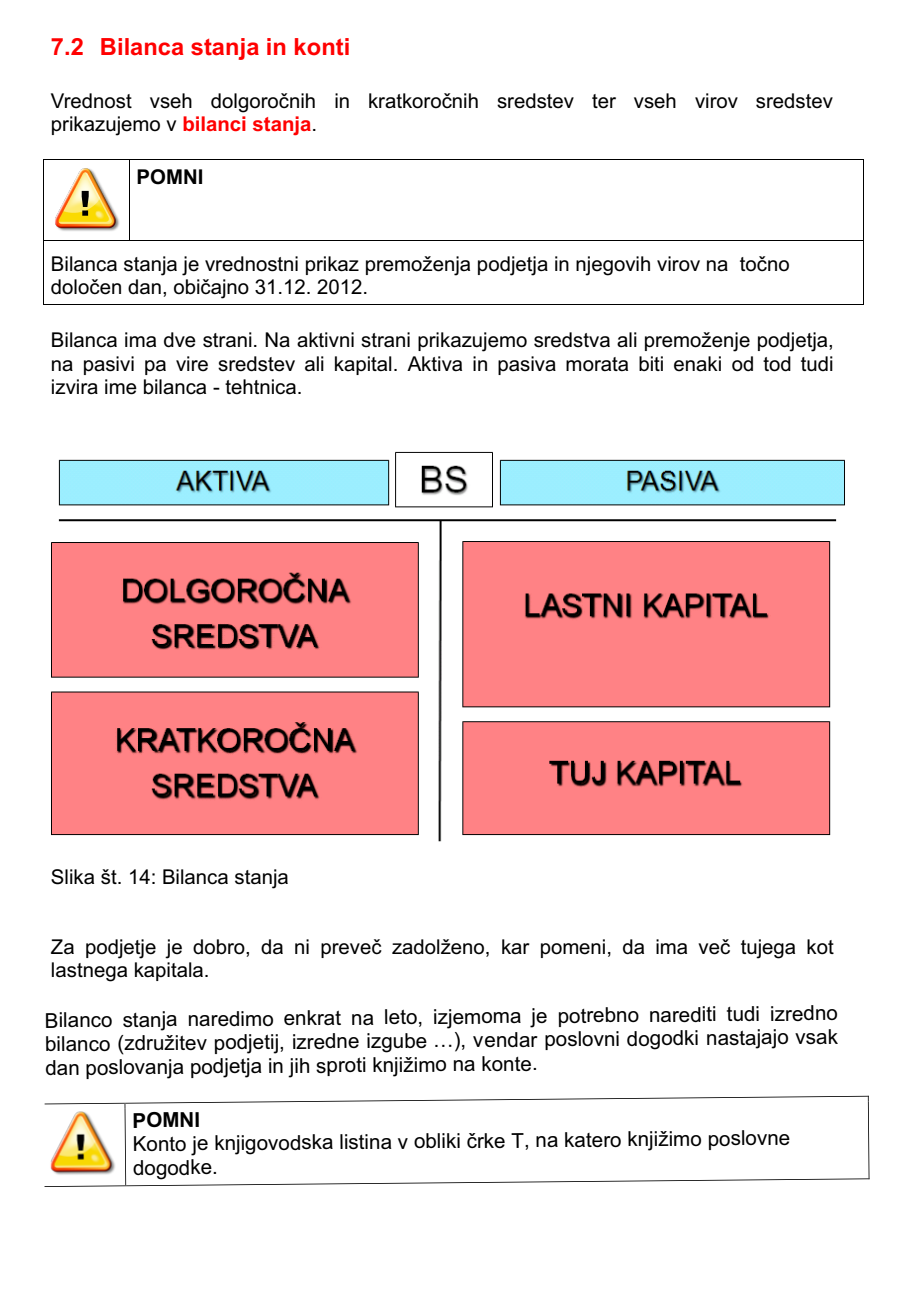
<style>
.page{position:relative;width:920px;height:1290px;background:#fff}
.page>*{position:absolute;margin:0;border:0;box-sizing:border-box;transform-origin:0 0}
.t1{font:700 23.7px "Arial";letter-spacing:.005em;color:#f00}
.t2{font:20.7px/23.1px "Arial";color:#000;text-align:justify}
.t3{font:700 20.7px "Arial";color:#000}
.t4{font:20.4px/23.2px "Arial";color:#000}
.t5{font:700 20.4px "Arial";color:#000}
.s1{font-weight:700;color:#f00}
</style>
<div class="page">
<img style="left:55px;top:168px;width:65px;height:63px">
<hr style="left:44px;top:159px;width:85px;height:1px;background:#000">
<hr style="left:130px;top:159px;width:733px;height:1px;background:#000">
<hr style="left:43px;top:165px;width:1px;height:76px;background:#000">
<hr style="left:129px;top:165px;width:1px;height:76px;background:#000">
<hr style="left:863px;top:165px;width:1px;height:76px;background:#000">
<hr style="left:44px;top:241px;width:85px;height:1px;background:#000">
<hr style="left:130px;top:241px;width:733px;height:1px;background:#000">
<hr style="left:43px;top:246px;width:1px;height:58px;background:#000">
<hr style="left:44px;top:304px;width:819px;height:1px;background:#000">
<hr style="left:863px;top:246px;width:1px;height:58px;background:#000">
<img style="left:51px;top:451px;width:794px;height:390px">
<svg style="left:45px;top:1096px;width:825px;height:91px"></svg>
<p class="t1" style="left:51px;top:38px;width:301px">7.2 Bilanca stanja in konti</p>
<p class="t4" style="left:51px;top:91px;width:783px;line-height:23.7px">Vrednost vseh dolgoročnih in kratkoročnih sredstev ter vseh virov sredstev prikazujemo v <span class="s1">bilanci stanja</span>.</p>
<p class="t5" style="left:137px;top:169px;width:68px">POMNI</p>
<p class="t4" style="left:51px;top:254px;width:740px">Bilanca stanja je vrednostni prikaz premoženja podjetja in njegovih virov na točno določen dan, običajno 31.12. 2012.</p>
<p class="t4" style="left:51px;top:330px;width:784px;text-align:justify">Bilanca ima dve strani. Na aktivni strani prikazujemo sredstva ali premoženje podjetja, na pasivi pa vire sredstev ali kapital. Aktiva in pasiva morata biti enaki od tod tudi izvira ime bilanca - tehtnica.</p>
<p class="t4" style="left:51px;top:867px;width:239px">Slika št. 14: Bilanca stanja</p>
<p class="t4" style="left:51px;top:937px;width:784px">Za podjetje je dobro, da ni preveč zadolženo, kar pomeni, da ima več tujega kot lastnega kapitala.</p>
<p class="t2" style="left:44px;top:1014px;width:795px;rotate:-1deg">Bilanco stanja naredimo enkrat na leto, izjemoma je potrebno narediti tudi izredno bilanco (združitev podjetij, izredne izgube …), vendar poslovni dogodki nastajajo vsak dan poslovanja podjetja in jih sproti knjižimo na konte.</p>
<p class="t3" style="left:132px;top:1113px;width:69px;rotate:-1deg">POMNI</p>
<p class="t2" style="left:132px;top:1137px;width:659px;line-height:21.8px;rotate:-1deg">Konto je knjigovodska listina v obliki črke T, na katero knjižimo poslovne dogodke.</p>
</div>
